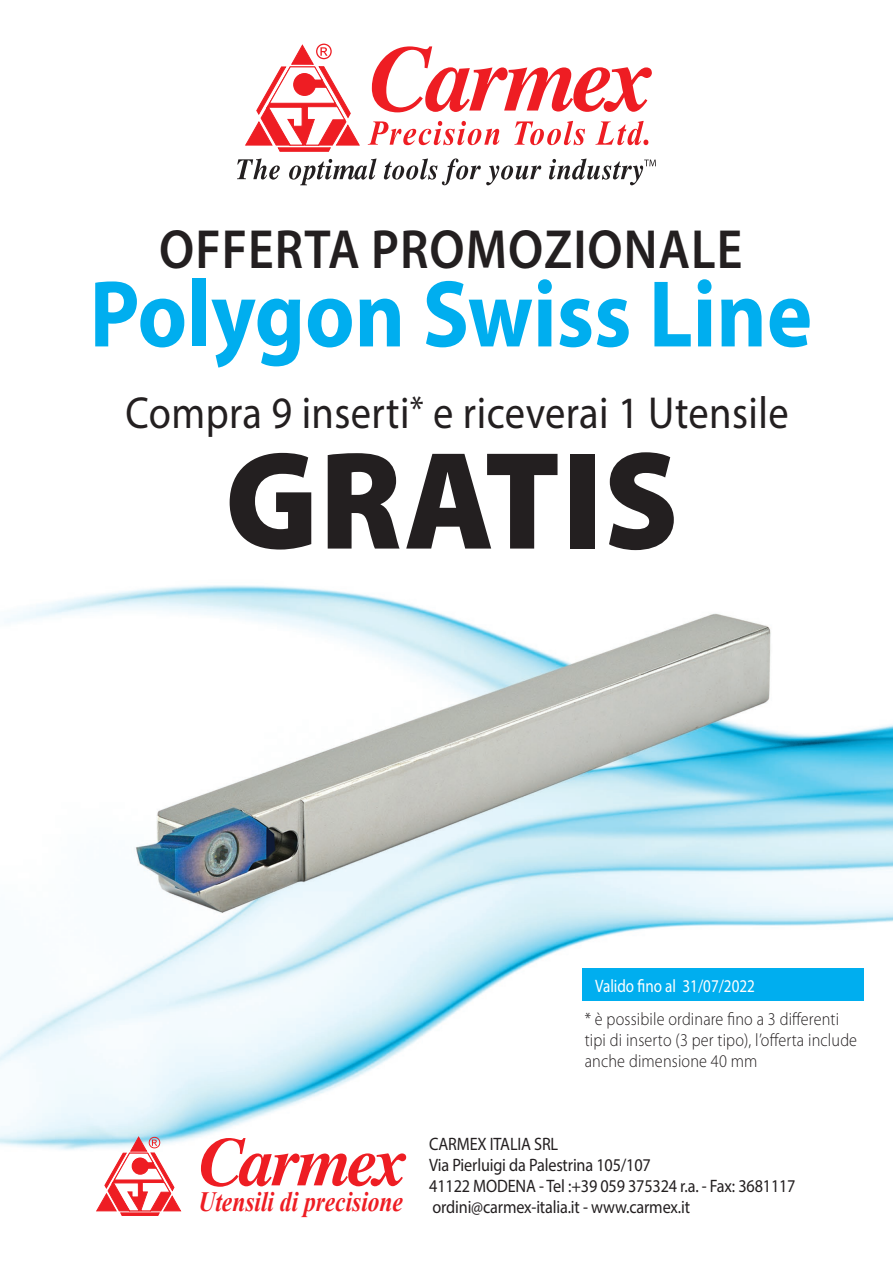
<style>
.page{position:relative;width:893px;height:1263px;background:#fff}
.page>*{position:absolute;margin:0;border:0;box-sizing:border-box;transform-origin:0 0}
.t1{font:900 140.55px "Myriad Pro";letter-spacing:.01em;color:#231f20;scale:.95 1}
.t2{font:700 95.7px "Myriad Pro";color:#00aeef;scale:.9 1}
.t3{font:600 55.5px "Myriad Pro";letter-spacing:.02em;color:#231f20;scale:.9 1}
.t4{font:45px "Myriad Pro";letter-spacing:.01em;color:#231f20;scale:.9 1}
.t5{font:italic 700 27.9px "Times New Roman";color:#ee1d23;scale:.84 1}
.t6{font:18px/21px "Myriad Pro";letter-spacing:-.01em;color:#231f20;scale:.9 1}
.t7{font:300 18px/21px "Myriad Pro";letter-spacing:.01em;color:#231f20;scale:.9 1}
.t8{font:18px "Myriad Pro";color:#fff;scale:.84 1}
.s1{font-size:37.5px}
</style>
<div class="page">
<img style="left:0;top:585px;width:893px;height:631px">
<div style="left:583px;top:968px;width:281px;height:33px;background:#00aeef"></div>
<svg style="left:368px;top:121px;width:280px;height:24px"></svg>
<svg style="left:372px;top:46px;width:280px;height:66px"></svg>
<svg style="left:245px;top:44px;width:115px;height:108px"></svg>
<svg style="left:237px;top:158px;width:419px;height:27px"></svg>
<svg style="left:201px;top:1138px;width:205px;height:49px"></svg>
<svg style="left:97px;top:1137px;width:84px;height:78px"></svg>
<h3 class="t3" style="left:159px;top:214px;width:650px">OFFERTA PROMOZIONALE</h3>
<h2 class="t2" style="left:90px;top:252px;width:804px">Polygon Swiss Line</h2>
<h3 class="t4" style="left:125px;top:385px;width:738px">Compra 9 inserti<span class="s1">*</span> e riceverai 1 Utensile</h3>
<h1 class="t1" style="left:225px;top:407px;width:479px">GRATIS</h1>
<p class="t8" style="left:595px;top:974px;width:192px">Valido fino al 31/07/2022</p>
<p class="t7" style="left:585px;top:1008px;width:304px">* è possibile ordinare fino a 3 differenti tipi di inserto (3 per tipo), l’offerta include anche dimensione 40 mm</p>
<h3 class="t5" style="left:199px;top:1182px;width:245px">Utensili di precisione</h3>
<p class="t6" style="left:429px;top:1133px;width:409px">CARMEX ITALIA SRL<br>Via Pierluigi da Palestrina 105/107<br>41122 MODENA - Tel :+39 059 375324 r.a. - Fax: 3681117 ordini@carmex-italia.it - www.carmex.it</p>
</div>
